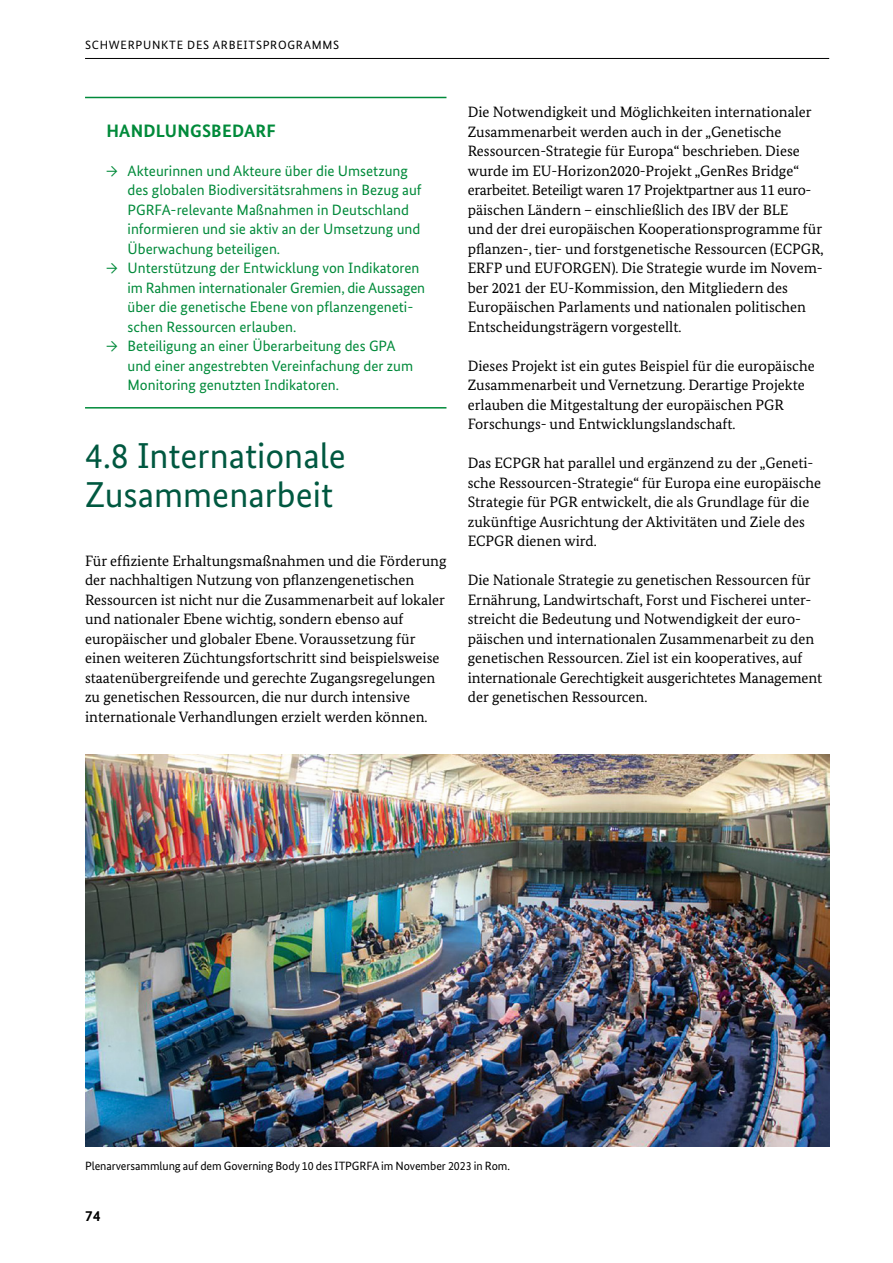
<style>
.page{position:relative;width:893px;height:1263px;background:#fff}
.page>*{position:absolute;margin:0;border:0;box-sizing:border-box;transform-origin:0 0}
.t1{font:36px/39px "Bundes Sans";color:#005840}
.t2{font:700 18px "Bundes Sans";letter-spacing:.01em;color:#008a3a}
.t3{font:15px/19.5px "Bundes Serif";color:#000}
.t4{font:15px/19.5px "Bundes Sans";color:#008a3a}
.t5{font:700 15px "Bundes Sans";color:#000}
.t6{font:12px "Bundes Sans";letter-spacing:-.005em;color:#000}
.t7{font:12px "Bundes Sans";letter-spacing:.06em;color:#000}
</style>
<div class="page">
<hr style="left:85px;top:58px;width:744px;height:1px;background:#000">
<hr style="left:85px;top:97px;width:361px;height:1px;background:#008a3a">
<hr style="left:85px;top:407px;width:361px;height:2px;background:#008a3a">
<img style="left:85px;top:754px;width:744px;height:392px">
<p class="t7" style="left:85px;top:37px;width:256px">SCHWERPUNKTE DES ARBEITSPROGRAMMS</p>
<p class="t2" style="left:106px;top:119px;width:171px">HANDLUNGSBEDARF</p>
<p class="t4" style="left:128px;top:160px;width:296px;text-indent:-21px">→ Akteurinnen und Akteure über die Umsetzung des globalen Biodiversitätsrahmens in Bezug auf PGRFA-relevante Maßnahmen in Deutschland informieren und sie aktiv an der Umsetzung und Überwachung beteiligen.</p>
<p class="t4" style="left:128px;top:258px;width:299px;text-indent:-21px">→ Unterstützung der Entwicklung von Indikatoren im Rahmen internationaler Gremien, die Aussagen über die genetische Ebene von pflanzengeneti&shy;schen Ressourcen erlauben.</p>
<p class="t4" style="left:128px;top:336px;width:287px;text-indent:-21px">→ Beteiligung an einer Überarbeitung des GPA und einer angestrebten Vereinfachung der zum<br>Monitoring genutzten Indikatoren.</p>
<h2 class="t1" style="left:85px;top:436px;width:262px">4.8 Internationale<br>Zusammenarbeit</h2>
<p class="t3" style="left:85px;top:550px;width:363px">Für effiziente Erhaltungsmaßnahmen und die Förderung der nachhaltigen Nutzung von pflanzengenetischen Ressourcen ist nicht nur die Zusammenarbeit auf lokaler und nationaler Ebene wichtig, sondern ebenso auf europäischer und globaler Ebene. Voraussetzung für einen weiteren Züchtungsfortschritt sind beispielsweise staatenübergreifende und gerechte Zugangsregelungen zu genetischen Ressourcen, die nur durch intensive internationale Verhandlungen erzielt werden können.</p>
<p class="t3" style="left:468px;top:102px;width:357px">Die Notwendigkeit und Möglichkeiten internationaler Zusammenarbeit werden auch in der „Genetische Ressourcen-Strategie für Europa“ beschrieben. Diese wurde im EU-Horizon2020-Projekt „GenRes Bridge“ erarbeitet. Beteiligt waren 17 Projektpartner aus 11 euro&shy;päischen Ländern – einschließlich des IBV der BLE<br>und der drei europäischen Kooperationsprogramme für pflanzen-, tier- und forstgenetische Ressourcen (ECPGR, ERFP und EUFORGEN). Die Strategie wurde im Novem&shy;ber 2021 der EU-Kommission, den Mitgliedern des Europäischen Parlaments und nationalen politischen Entscheidungsträgern vorgestellt.</p>
<p class="t3" style="left:468px;top:355px;width:348px">Dieses Projekt ist ein gutes Beispiel für die europäische Zusammenarbeit und Vernetzung. Derartige Projekte erlauben die Mitgestaltung der europäischen PGR Forschungs- und Entwicklungslandschaft.</p>
<p class="t3" style="left:468px;top:453px;width:355px">Das ECPGR hat parallel und ergänzend zu der „Geneti&shy;sche Ressourcen-Strategie“ für Europa eine europäische Strategie für PGR entwickelt, die als Grundlage für die zukünftige Ausrichtung der Aktivitäten und Ziele des ECPGR dienen wird.</p>
<p class="t3" style="left:468px;top:570px;width:356px">Die Nationale Strategie zu genetischen Ressourcen für Ernährung, Landwirtschaft, Forst und Fischerei unter&shy;streicht die Bedeutung und Notwendigkeit der euro&shy;päischen und internationalen Zusammenarbeit zu den genetischen Ressourcen. Ziel ist ein kooperatives, auf internationale Gerechtigkeit ausgerichtetes Management der genetischen Ressourcen.</p>
<p class="t6" style="left:85px;top:1159px;width:426px">Plenarversammlung auf dem Governing Body 10 des ITPGRFA im November 2023 in Rom.</p>
<p class="t5" style="left:85px;top:1206px;width:17px">74</p>
</div>
